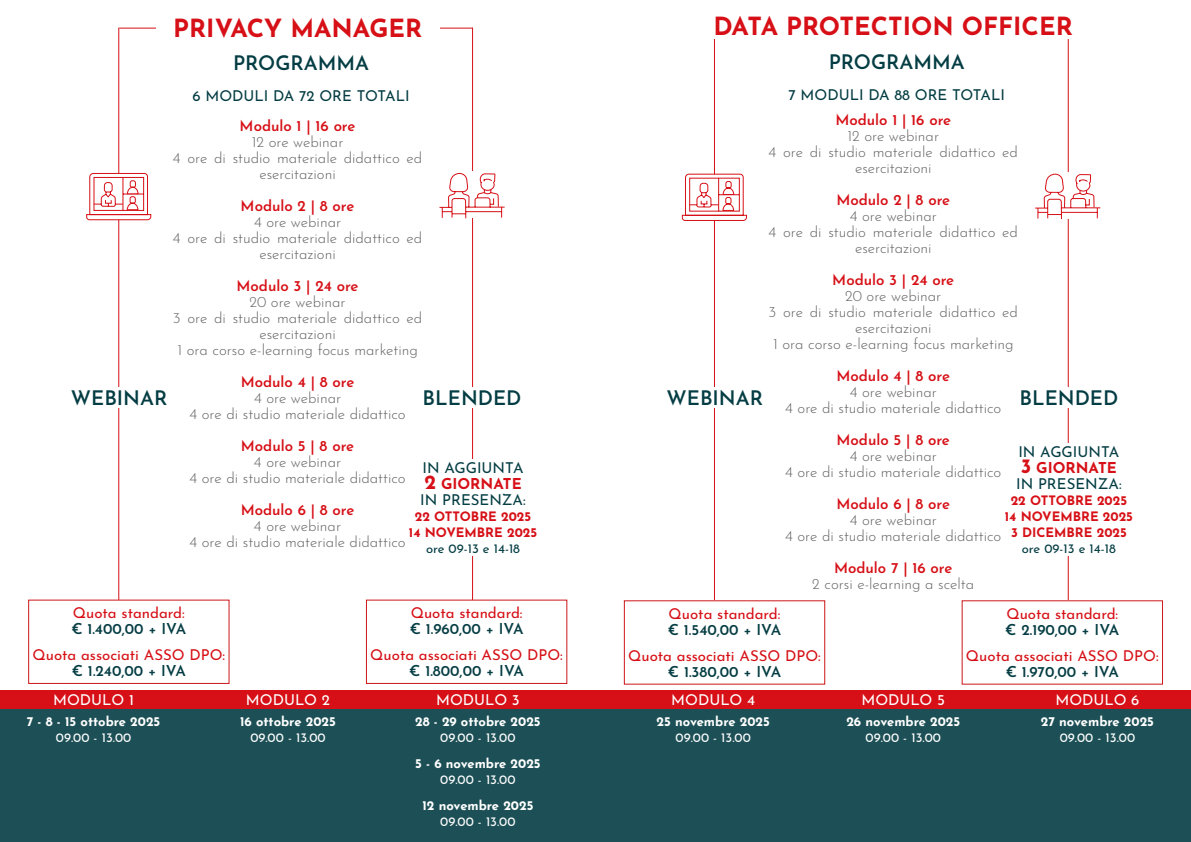
<style>
.page{position:relative;width:1191px;height:842px;background:#fff}
.page>*{position:absolute;margin:0;border:0;box-sizing:border-box;transform-origin:0 0}
.t1{font:700 25px "Josefin Sans";color:#d61016}
.t2{font:600 20px "Josefin Sans";color:#043d43}
.t3{font:300 15px/16px "Josefin Sans";color:#636060;text-align:center}
.t4{font:600 15px "Josefin Sans";color:#d61016}
.t5{font:15px "Josefin Sans";color:#d61016}
.t6{font:600 15px "Josefin Sans";color:#043d43}
.t7{font:15px/16px "Josefin Sans";color:#043d43}
.t8{font:15px "Josefin Sans";color:#fff}
.t9{font:700 13px "Josefin Sans";color:#fff}
.t10{font:13px "Josefin Sans";color:#fff}
.t11{font:700 13px/16px "Josefin Sans";color:#d61016;text-align:center}
.t12{font:13px "Josefin Sans";color:#043d43}
.s1{font-weight:700;font-size:20px;color:#d61016}
.s2{font-weight:700;color:#d61016}
</style>
<div class="page">
<div style="left:0;top:690px;width:1191px;height:152px;background:#1d5056"></div>
<div style="left:0;top:690px;width:1191px;height:19px;background:#d61016"></div>
<hr style="left:118px;top:28px;width:1px;height:630px;background:#d61016">
<hr style="left:472px;top:28px;width:1px;height:630px;background:#d61016">
<hr style="left:119px;top:28px;width:353px;height:1px;background:#d61016">
<div style="left:156px;top:14px;width:283px;height:27px;background:#fff"></div>
<div style="left:29px;top:600px;width:200px;height:83px;background:#fff"></div>
<div style="left:28px;top:600px;width:201px;height:84px;border:1px solid #cd1719"></div>
<svg style="left:86px;top:172px;width:66px;height:49px"></svg>
<div style="left:68px;top:387px;width:102px;height:20px;background:#fff"></div>
<svg style="left:439px;top:42px;width:66px;height:177px"></svg>
<div style="left:366px;top:600px;width:201px;height:83px;background:#fff"></div>
<div style="left:366px;top:600px;width:201px;height:84px;border:1px solid #cd1719"></div>
<div style="left:421px;top:387px;width:102px;height:20px;background:#fff"></div>
<div style="left:408px;top:459px;width:130px;height:97px;background:#fff"></div>
<hr style="left:714px;top:26px;width:1px;height:630px;background:#d61016">
<hr style="left:1067px;top:26px;width:1px;height:630px;background:#d61016">
<div style="left:699px;top:13px;width:387px;height:26px;background:#fff"></div>
<svg style="left:681px;top:173px;width:66px;height:48px"></svg>
<div style="left:664px;top:388px;width:102px;height:20px;background:#fff"></div>
<svg style="left:1035px;top:42px;width:66px;height:184px"></svg>
<div style="left:1018px;top:387px;width:101px;height:21px;background:#fff"></div>
<div style="left:1004px;top:443px;width:129px;height:113px;background:#fff"></div>
<h1 class="t1" style="left:173px;top:6px;width:250px">PRIVACY MANAGER</h1>
<h2 class="t2" style="left:233px;top:46px;width:138px">PROGRAMMA</h2>
<p class="t7" style="left:192px;top:86px;width:219px">6 MODULI DA 72 ORE TOTALI</p>
<p class="t4" style="left:240px;top:113px;width:117px">Modulo 1 | 16 ore</p>
<p class="t3" style="left:173px;top:133px;width:251px">12 ore webinar<br>4 ore di studio materiale didattico ed esercitazioni</p>
<p class="t4" style="left:241px;top:193px;width:115px">Modulo 2 | 8 ore</p>
<p class="t3" style="left:173px;top:213px;width:251px">4 ore webinar<br>4 ore di studio materiale didattico ed esercitazioni</p>
<p class="t4" style="left:237px;top:273px;width:123px">Modulo 3 | 24 ore</p>
<p class="t3" style="left:173px;top:293px;width:251px">20 ore webinar<br>3 ore di studio materiale didattico ed esercitazioni<br>1 ora corso e-learning focus marketing</p>
<p class="t4" style="left:241px;top:369px;width:115px">Modulo 4 | 8 ore</p>
<p class="t3" style="left:189px;top:389px;width:218px">4 ore webinar<br>4 ore di studio materiale didattico</p>
<p class="t4" style="left:241px;top:433px;width:115px">Modulo 5 | 8 ore</p>
<p class="t3" style="left:189px;top:453px;width:218px">4 ore webinar<br>4 ore di studio materiale didattico</p>
<p class="t4" style="left:241px;top:497px;width:115px">Modulo 6 | 8 ore</p>
<p class="t3" style="left:189px;top:517px;width:218px">4 ore webinar<br>4 ore di studio materiale didattico</p>
<h2 class="t2" style="left:71px;top:380px;width:98px">WEBINAR</h2>
<h2 class="t2" style="left:422px;top:380px;width:100px">BLENDED</h2>
<p class="t7" style="left:420px;top:458px;width:107px">IN AGGIUNTA<br><span class="s1">2</span> <span class="s2">GIORNATE<br></span>IN PRESENZA:</p>
<p class="t11" style="left:409px;top:507px;width:130px">22 OTTOBRE 2025<br>14 NOVEMBRE 2025</p>
<p class="t12" style="left:426px;top:538px;width:96px">ore 09-13 e 14-18</p>
<p class="t5" style="left:73px;top:601px;width:113px">Quota standard:</p>
<p class="t6" style="left:71px;top:616px;width:116px">€ 1.400,00 + IVA</p>
<p class="t5" style="left:32px;top:643px;width:194px">Quota associati ASSO DPO:</p>
<p class="t6" style="left:72px;top:658px;width:115px">€ 1.240,00 + IVA</p>
<p class="t8" style="left:53px;top:687px;width:82px">MODULO 1</p>
<p class="t9" style="left:27px;top:709px;width:135px">7 - 8 - 15 ottobre 2025</p>
<p class="t10" style="left:56px;top:726px;width:77px">09.00 - 13.00</p>
<p class="t8" style="left:246px;top:687px;width:85px">MODULO 2</p>
<p class="t9" style="left:240px;top:709px;width:97px">16 ottobre 2025</p>
<p class="t10" style="left:250px;top:726px;width:77px">09.00 - 13.00</p>
<p class="t5" style="left:411px;top:601px;width:113px">Quota standard:</p>
<p class="t6" style="left:410px;top:616px;width:115px">€ 1.960,00 + IVA</p>
<p class="t5" style="left:370px;top:643px;width:194px">Quota associati ASSO DPO:</p>
<p class="t6" style="left:409px;top:658px;width:116px">€ 1.800,00 + IVA</p>
<p class="t8" style="left:436px;top:687px;width:85px">MODULO 3</p>
<p class="t9" style="left:415px;top:709px;width:127px">28 - 29 ottobre 2025</p>
<p class="t10" style="left:440px;top:726px;width:77px">09.00 - 13.00</p>
<p class="t9" style="left:415px;top:751px;width:127px">5 - 6 novembre 2025</p>
<p class="t10" style="left:440px;top:768px;width:77px">09.00 - 13.00</p>
<p class="t9" style="left:422px;top:793px;width:113px">12 novembre 2025</p>
<p class="t10" style="left:440px;top:810px;width:77px">09.00 - 13.00</p>
<h1 class="t1" style="left:713px;top:4px;width:361px">DATA PROTECTION OFFICER</h1>
<h2 class="t2" style="left:828px;top:45px;width:138px">PROGRAMMA</h2>
<p class="t7" style="left:788px;top:85px;width:218px">7 MODULI DA 88 ORE TOTALI</p>
<p class="t4" style="left:835px;top:107px;width:117px">Modulo 1 | 16 ore</p>
<p class="t3" style="left:768px;top:126px;width:251px">12 ore webinar<br>4 ore di studio materiale didattico ed esercitazioni</p>
<p class="t4" style="left:836px;top:187px;width:115px">Modulo 2 | 8 ore</p>
<p class="t3" style="left:768px;top:206px;width:251px">4 ore webinar<br>4 ore di studio materiale didattico ed esercitazioni</p>
<p class="t4" style="left:832px;top:267px;width:123px">Modulo 3 | 24 ore</p>
<p class="t3" style="left:768px;top:286px;width:251px">20 ore webinar<br>3 ore di studio materiale didattico ed esercitazioni<br>1 ora corso e-learning focus marketing</p>
<p class="t4" style="left:836px;top:363px;width:115px">Modulo 4 | 8 ore</p>
<p class="t3" style="left:785px;top:382px;width:218px">4 ore webinar<br>4 ore di studio materiale didattico</p>
<p class="t4" style="left:836px;top:427px;width:115px">Modulo 5 | 8 ore</p>
<p class="t3" style="left:785px;top:446px;width:218px">4 ore webinar<br>4 ore di studio materiale didattico</p>
<p class="t4" style="left:836px;top:491px;width:115px">Modulo 6 | 8 ore</p>
<p class="t3" style="left:785px;top:510px;width:218px">4 ore webinar<br>4 ore di studio materiale didattico</p>
<p class="t4" style="left:834px;top:555px;width:120px">Modulo 7 | 16 ore</p>
<p class="t3" style="left:812px;top:574px;width:163px">2 corsi e-learning a scelta</p>
<p class="t5" style="left:668px;top:601px;width:113px">Quota standard:</p>
<p class="t6" style="left:668px;top:617px;width:115px">€ 1.540,00 + IVA</p>
<p class="t5" style="left:628px;top:643px;width:194px">Quota associati ASSO DPO:</p>
<p class="t6" style="left:668px;top:659px;width:115px">€ 1.380,00 + IVA</p>
<h2 class="t2" style="left:1019px;top:381px;width:100px">BLENDED</h2>
<h2 class="t2" style="left:666px;top:381px;width:98px">WEBINAR</h2>
<p class="t7" style="left:1016px;top:442px;width:107px;text-align:center">IN AGGIUNTA<br><span class="s1">3</span> <span class="s2">GIORNATE<br></span>IN PRESENZA:</p>
<p class="t11" style="left:1004px;top:491px;width:130px">22 OTTOBRE 2025<br>14 NOVEMBRE 2025<br>3 DICEMBRE 2025</p>
<p class="t12" style="left:1022px;top:538px;width:96px">ore 09-13 e 14-18</p>
<p class="t5" style="left:1006px;top:601px;width:113px">Quota standard:</p>
<p class="t6" style="left:1005px;top:617px;width:115px">€ 2.190,00 + IVA</p>
<p class="t5" style="left:966px;top:643px;width:194px">Quota associati ASSO DPO:</p>
<p class="t6" style="left:1005px;top:659px;width:115px">€ 1.970,00 + IVA</p>
<p class="t8" style="left:671px;top:687px;width:85px">MODULO 4</p>
<p class="t9" style="left:656px;top:709px;width:115px">25 novembre 2025</p>
<p class="t10" style="left:675px;top:726px;width:77px">09.00 - 13.00</p>
<p class="t8" style="left:861px;top:687px;width:85px">MODULO 5</p>
<p class="t9" style="left:846px;top:709px;width:115px">26 novembre 2025</p>
<p class="t10" style="left:865px;top:726px;width:77px">09.00 - 13.00</p>
<p class="t8" style="left:1055px;top:687px;width:85px">MODULO 6</p>
<p class="t9" style="left:1041px;top:709px;width:115px">27 novembre 2025</p>
<p class="t10" style="left:1059px;top:726px;width:77px">09.00 - 13.00</p>
</div>
